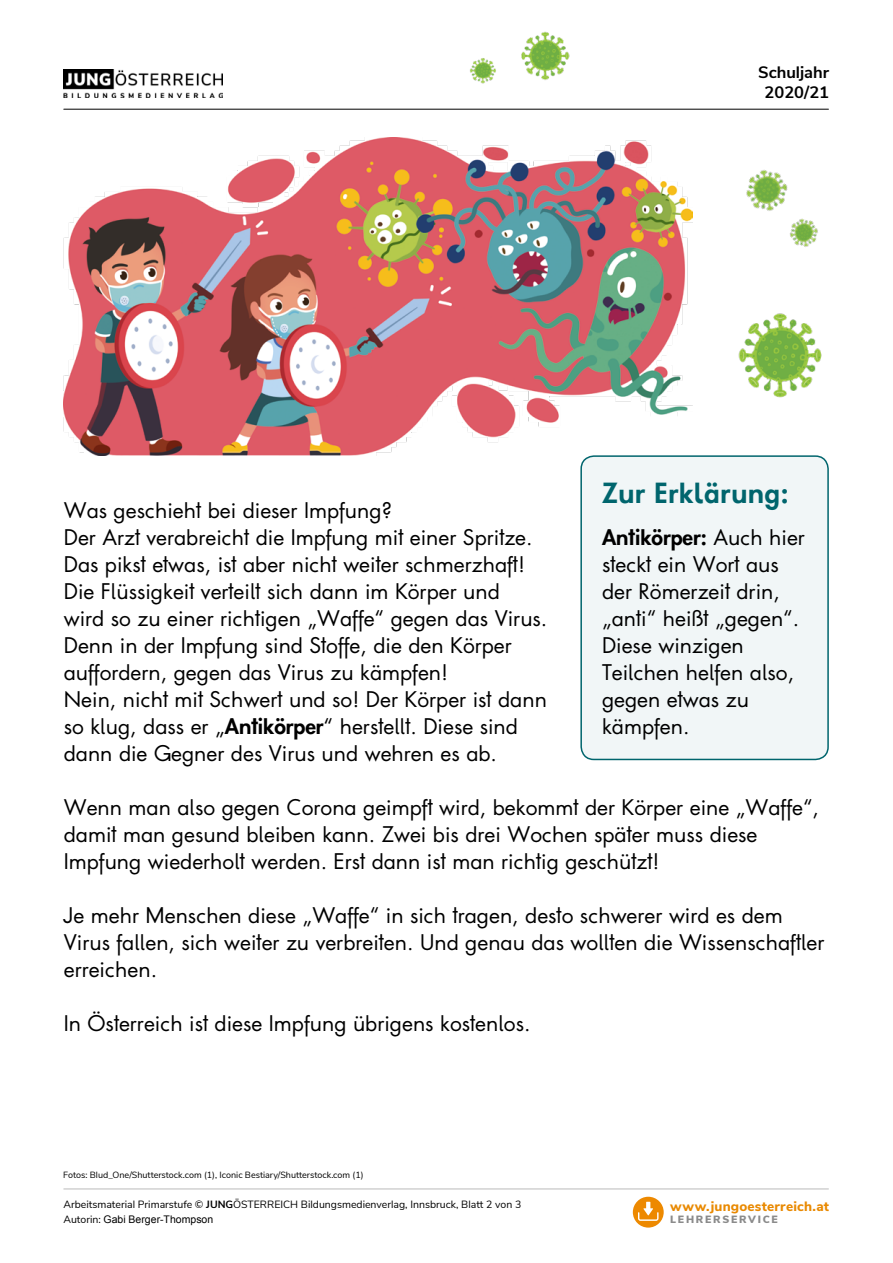
<style>
.page{position:relative;width:893px;height:1263px;background:#fff}
.page>*{position:absolute;margin:0;border:0;box-sizing:border-box;transform-origin:0 0}
.t1{font:700 27px "Fibelschrift";letter-spacing:.03em;color:#00656d}
.t2{font:500 21px/27px "Fibelschrift";color:#000}
.t3{font:700 16.5px/19.5px "Nunito Sans";color:#000;text-align:center}
.t4{font:800 13.5px "Nunito Sans";letter-spacing:.015em;color:#e98900}
.t5{font:10.5px "Nunito Sans";color:#000}
.t6{font:10.5px "Arial";color:#000}
.t7{font:900 10.5px "Nunito Sans";letter-spacing:.165em;color:#8b8b8b}
.t8{font:9px "Nunito Sans";color:#000}
.s1{font-weight:700}
.s2{font-family:"Nunito Sans"}
</style>
<div class="page">
<hr style="left:64px;top:1188px;width:764px;height:1px;background:#bababa">
<div style="left:633px;top:1197px;width:31px;height:30px;background:#ed8900;border-radius:50%"></div>
<svg style="left:638px;top:1202px;width:20px;height:19px"></svg>
<img style="left:470px;top:58px;width:26px;height:26px">
<hr style="left:64px;top:109px;width:764px;height:1px;background:#000">
<img style="left:63px;top:70px;width:159px;height:28px">
<img style="left:521px;top:31px;width:49px;height:49px">
<img style="left:738px;top:313px;width:84px;height:85px">
<img style="left:746px;top:169px;width:42px;height:42px">
<img style="left:776px;top:205px;width:42px;height:42px">
<img style="left:64px;top:138px;width:628px;height:317px">
<div style="left:581px;top:456px;width:247px;height:303px;background:#f1f6f7;border-radius:13px"></div>
<div style="left:580px;top:455px;width:249px;height:305px;border:2px solid #00656d;border-radius:13px"></div>
<p class="t3" style="left:758px;top:62px;width:73px">Schuljahr<br>2020/21</p>
<p class="t1" style="left:602px;top:475px;width:188px">Zur Erklärung:</p>
<p class="t2" style="left:602px;top:524px;width:204px"><span class="s1">Antikörper:</span> Auch hier steckt ein Wort aus der Römerzeit drin, „anti“ heißt „gegen“.<br>Diese winzigen<br>Teilchen helfen also, gegen etwas zu kämpfen.</p>
<p class="t2" style="left:64px;top:496px;width:485px">Was geschieht bei dieser Impfung?<br>Der Arzt verabreicht die Impfung mit einer Spritze.<br>Das pikst etwas, ist aber nicht weiter schmerzhaft!<br>Die Flüssigkeit verteilt sich dann im Körper und<br>wird so zu einer richtigen „Waffe“ gegen das Virus.<br>Denn in der Impfung sind Stoffe, die den Körper auffordern, gegen das Virus zu kämpfen!<br>Nein, nicht mit Schwert und so! Der Körper ist dann so klug, dass er „<span class="s1">Antikörper</span>“ herstellt. Diese sind dann die Gegner des Virus und wehren es ab.</p>
<p class="t2" style="left:64px;top:793px;width:757px">Wenn man also gegen Corona geimpft wird, bekommt der Körper eine „Waffe“, damit man gesund bleiben kann. Zwei bis drei Wochen später muss diese<br>Impfung wiederholt werden. Erst dann ist man richtig geschützt!</p>
<p class="t2" style="left:64px;top:901px;width:762px">Je mehr Menschen diese „Waffe“ in sich tragen, desto schwerer wird es dem<br>Virus fallen, sich weiter zu verbreiten. Und genau das wollten die Wissenschaftler erreichen.</p>
<p class="t2" style="left:64px;top:1009px;width:468px">In Österreich ist diese Impfung übrigens kostenlos.</p>
<p class="t8" style="left:63px;top:1168px;width:302px">Fotos: Blud_One/Shutterstock.com (1), Iconic Bestiary/Shutterstock.com (1)</p>
<p class="t5" style="left:63px;top:1196px;width:459px">Arbeitsmaterial Primarstufe © <span class="s1">JUNG</span>ÖSTERREICH Bildungsmedienverlag, Innsbruck, Blatt 2 von 3</p>
<p class="t6" style="left:63px;top:1212px;width:151px"><span class="s2">Autorin:</span> Gabi Berger-Thompson</p>
<p class="t4" style="left:670px;top:1196px;width:160px">www.jungoesterreich.at</p>
<p class="t7" style="left:670px;top:1211px;width:109px">LEHRERSERVICE</p>
</div>
